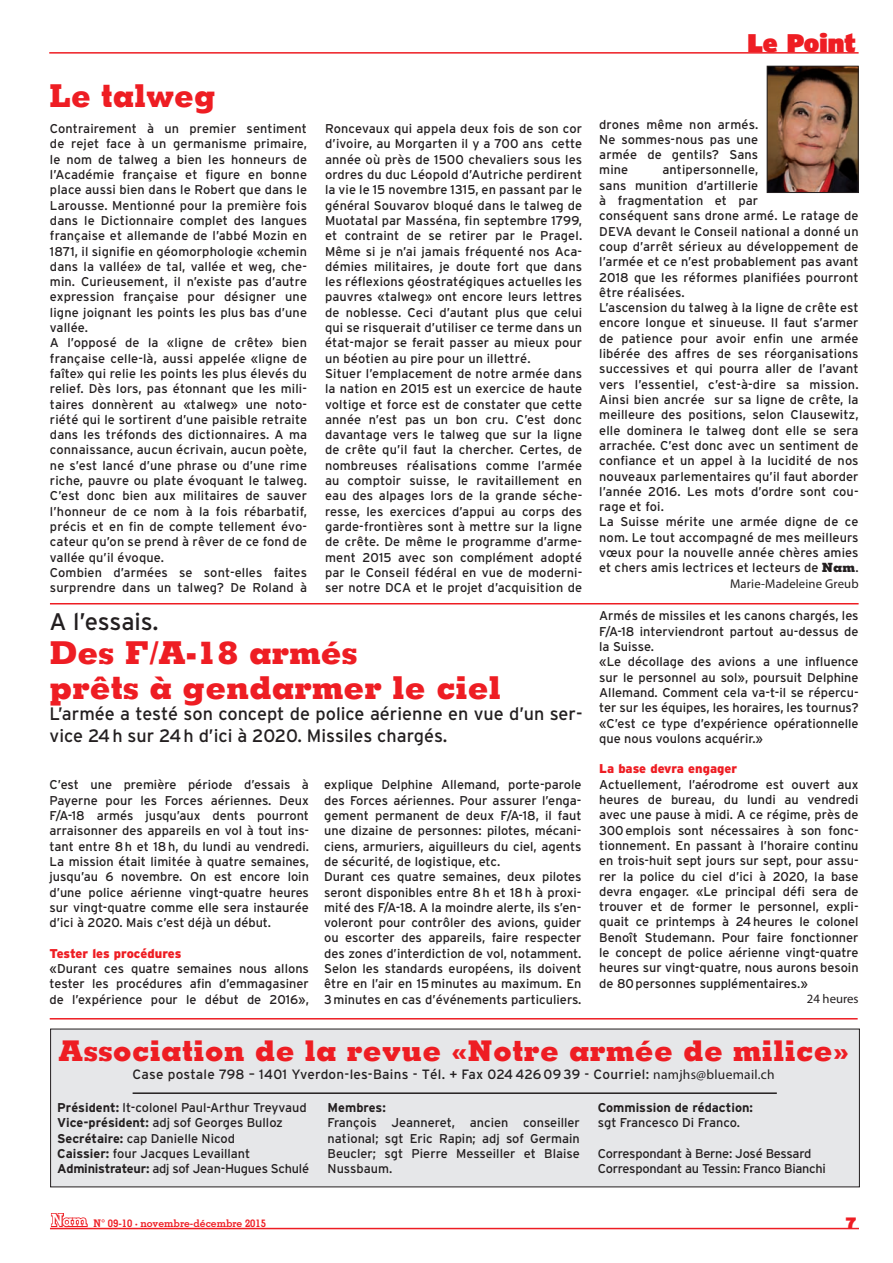
<style>
.page{position:relative;width:893px;height:1263px;background:#fff}
.page>*{position:absolute;margin:0;border:0;box-sizing:border-box;transform-origin:0 0}
.t1{font:800 31.5px/34.5px "Memphis";color:#ee1d23}
.t2{font:800 31.5px "Memphis";color:#ee1d23;scale:.95 1}
.t3{font:800 28.5px "Memphis";letter-spacing:.01em;color:#ee1d23}
.t4{font:900 25.5px "Interstate";color:#ee1d23}
.t5{font:24px "Interstate";letter-spacing:-.005em;color:#231f20}
.t6{font:18px/21.6px "Interstate";color:#231f20}
.t7{font:900 15px "Interstate";color:#ee1d23}
.t8{font:13.5px "Interstate";letter-spacing:.02em;color:#231f20}
.t9{font:12.75px/15.3px "Interstate";letter-spacing:.01em;color:#231f20}
.t10{font:12.75px/15.3px "Interstate";letter-spacing:-.02em;color:#231f20}
.t11{font:900 12.75px "Interstate";color:#ee1d23}
.t12{font:700 12.75px "Interstate";color:#231f20}
.t13{font:12.75px "Myriad Pro";letter-spacing:.01em;color:#231f20}
.t14{font:12.75px "Interstate";letter-spacing:-.01em;color:#231f20}
.t15{font:700 10.5px "Memphis";color:#ee1d23}
.s1{font-family:"Memphis";font-weight:800}
.s2{font-family:"Myriad Pro"}
.s3{font-weight:700}
.s4{font-size:16.95px;color:#fff}
.s5{font-size:16.5px;color:#fff}
</style>
<div class="page">
<hr style="left:50px;top:1228px;width:809px;height:1px;background:#ee1d23">
<svg style="left:50px;top:1213px;width:39px;height:15px"></svg>
<hr style="left:49px;top:52px;width:810px;height:2px;background:#ee1d23">
<hr style="left:50px;top:603px;width:809px;height:1px;background:#ee1d23">
<img style="left:769px;top:68px;width:88px;height:123px">
<div style="left:767px;top:66px;width:92px;height:127px;border:1px solid #231f20"></div>
<div style="left:51px;top:1029px;width:808px;height:158px;background:#e6e7e9"></div>
<hr style="left:133px;top:1092px;width:644px;height:2px;background:#231f20">
<hr style="left:50px;top:1018px;width:808px;height:1px;background:#ee1d23">
<h1 class="t2" style="left:50px;top:75px;width:176px">Le talweg</h1>
<p class="t9" style="left:50px;top:121px;width:259px">Contrairement à un premier sentiment de rejet face à un germanisme primaire, le nom de talweg a bien les honneurs de l’Académie française et figure en bonne place aussi bien dans le Robert que dans le Larousse. Mentionné pour la première fois dans le Dictionnaire complet des langues française et allemande de l’abbé Mozin en 1871, il signifie en géomorphologie «chemin dans la vallée» de tal, vallée et weg, che&shy;min. Curieusement, il n’existe pas d’autre expression française pour désigner une ligne joignant les points les plus bas d’une vallée.<br>A l’opposé de la «ligne de crête» bien française celle-là, aussi appelée «ligne de faîte» qui relie les points les plus élevés du relief. Dès lors, pas étonnant que les mili&shy;taires donnèrent au «talweg» une noto&shy;riété qui le sortirent d’une paisible retraite dans les tréfonds des dictionnaires. A ma connaissance, aucun écrivain, aucun poète, ne s’est lancé d’une phrase ou d’une rime riche, pauvre ou plate évoquant le talweg.<br>C’est donc bien aux militaires de sauver l’honneur de ce nom à la fois rébarbatif, précis et en fin de compte tellement évo&shy;cateur qu’on se prend à rêver de ce fond de vallée qu’il évoque.<br>Combien d’armées se sont-elles faites surprendre dans un talweg? De Roland à</p>
<p class="t9" style="left:325px;top:121px;width:259px">Roncevaux qui appela deux fois de son cor d’ivoire, au Morgarten il y a 700 ans cette année où près de 1500 chevaliers sous les ordres du duc Léopold d’Autriche perdirent la vie le 15 novembre 1315, en passant par le général Souvarov bloqué dans le talweg de Muotatal par Masséna, fin septembre 1799, et contraint de se retirer par le Pragel.<br>Même si je n’ai jamais fréquenté nos Aca&shy;démies militaires, je doute fort que dans les réflexions géostratégiques actuelles les pauvres «talweg» ont encore leurs lettres de noblesse. Ceci d’autant plus que celui qui se risquerait d’utiliser ce terme dans un état-major se ferait passer au mieux pour un béotien au pire pour un illettré.<br>Situer l’emplacement de notre armée dans la nation en 2015 est un exercice de haute voltige et force est de constater que cette année n’est pas un bon cru. C’est donc davantage vers le talweg que sur la ligne de crête qu’il faut la chercher. Certes, de nombreuses réalisations comme l’armée au comptoir suisse, le ravitaillement en eau des alpages lors de la grande séche&shy;resse, les exercices d’appui au corps des garde-frontières sont à mettre sur la ligne de crête. De même le programme d’arme&shy;ment 2015 avec son complément adopté par le Conseil fédéral en vue de moderni&shy;ser notre DCA et le projet d’acquisition de</p>
<h3 class="t5" style="left:50px;top:608px;width:111px">A l’essais.</h3>
<h1 class="t1" style="left:50px;top:635px;width:453px">Des F/A-18 armés<br>prêts à gendarmer le ciel</h1>
<h3 class="t6" style="left:50px;top:703px;width:534px">L’armée a testé son concept de police aérienne en vue d’un ser&shy;vice 24h sur 24h d’ici à 2020. Missiles chargés.</h3>
<p class="t9" style="left:324px;top:777px;width:259px">explique Delphine Allemand, porte-parole des Forces aériennes. Pour assurer l’enga&shy;gement permanent de deux F/A-18, il faut une dizaine de personnes: pilotes, mécani&shy;ciens, armuriers, aiguilleurs du ciel, agents de sécurité, de logistique, etc.<br>Durant ces quatre semaines, deux pilotes seront disponibles entre 8h et 18h à proxi&shy;mité des F/A-18. A la moindre alerte, ils s’en&shy;voleront pour contrôler des avions, guider ou escorter des appareils, faire respecter des zones d’interdiction de vol, notamment.<br>Selon les standards européens, ils doivent être en l’air en 15minutes au maximum. En 3minutes en cas d’événements particuliers.</p>
<p class="t9" style="left:50px;top:777px;width:261px;text-align:justify">C’est une première période d’essais à Payerne pour les Forces aériennes. Deux F/A-18 armés jusqu’aux dents pourront arraisonner des appareils en vol à tout ins&shy;tant entre 8h et 18h, du lundi au vendredi.<br>La mission était limitée à quatre semaines, jusqu’au 6 novembre. On est encore loin d’une police aérienne vingt-quatre heures sur vingt-quatre comme elle sera instaurée d’ici à 2020. Mais c’est déjà un début.</p>
<p class="t11" style="left:50px;top:946px;width:133px">Tester les procédures</p>
<p class="t9" style="left:50px;top:961px;width:261px;text-align:justify">«Durant ces quatre semaines nous allons tester les procédures afin d’emmagasiner de l’expérience pour le début de 2016»,</p>
<h3 class="t4" style="left:747px;top:27px;width:110px">Le Point</h3>
<p class="t9" style="left:599px;top:116px;width:161px;text-align:justify">drones même non armés.<br>Ne sommes-nous pas une armée de gentils? Sans mine</p>
<p class="t9" style="left:599px;top:162px;width:261px;text-indent:63px">antipersonnelle,<br>sans munition d’artillerie<br>à fragmentation et par<br>conséquent sans drone armé. Le ratage de DEVA devant le Conseil national a donné un coup d’arrêt sérieux au développement de l’armée et ce n’est probablement pas avant 2018 que les réformes planifiées pourront être réalisées.<br>L’ascension du talweg à la ligne de crête est encore longue et sinueuse. Il faut s’armer de patience pour avoir enfin une armée libérée des affres de ses réorganisations successives et qui pourra aller de l’avant vers l’essentiel, c’est-à-dire sa mission.<br>Ainsi bien ancrée sur sa ligne de crête, la meilleure des positions, selon Clausewitz, elle dominera le talweg dont elle se sera arrachée. C’est donc avec un sentiment de confiance et un appel à la lucidité de nos nouveaux parlementaires qu’il faut aborder l’année 2016. Les mots d’ordre sont cou&shy;rage et foi.<br>La Suisse mérite une armée digne de ce nom. Le tout accompagné de mes meilleurs vœux pour la nouvelle année chères amies et chers amis lectrices et lecteurs de <span class="s1">Nam</span>.</p>
<p class="t13" style="left:730px;top:575px;width:130px">Marie-Madeleine Greub</p>
<p class="t9" style="left:599px;top:608px;width:261px">Armés de missiles et les canons chargés, les F/A-18 interviendront partout au-dessus de la Suisse.<br>«Le décollage des avions a une influence sur le personnel au sol», poursuit Delphine Allemand. Comment cela va-t-il se répercu&shy;ter sur les équipes, les horaires, les tournus? «C’est ce type d’expérience opérationnelle que nous voulons acquérir.»</p>
<p class="t11" style="left:599px;top:762px;width:139px">La base devra engager</p>
<p class="t9" style="left:599px;top:776px;width:261px;text-align:justify">Actuellement, l’aérodrome est ouvert aux heures de bureau, du lundi au vendredi avec une pause à midi. A ce régime, près de 300emplois sont nécessaires à son fonc&shy;tionnement. En passant à l’horaire continu en trois-huit sept jours sur sept, pour assu&shy;rer la police du ciel d’ici à 2020, la base devra engager. «Le principal défi sera de trouver et de former le personnel, expli&shy;quait ce printemps à 24heures le colonel Benoît Studemann. Pour faire fonctionner le concept de police aérienne vingt-quatre heures sur vingt-quatre, nous aurons besoin de 80personnes supplémentaires.»</p>
<p class="t13" style="left:807px;top:991px;width:53px">24 heures</p>
<h2 class="t3" style="left:58px;top:1033px;width:792px">Association de la revue «Notre armée de milice»</h2>
<p class="t8" style="left:133px;top:1067px;width:644px">Case postale 798 – 1401 Yverdon-les-Bains - Tél. + Fax 02442609 39 - Courriel: <span class="s2">namjhs@bluemail.ch</span></p>
<p class="t9" style="left:57px;top:1100px;width:253px"><span class="s3">Président:</span> lt-colonel Paul-Arthur Treyvaud <span class="s3">Vice-président:</span> adj sof Georges Bulloz <span class="s3">Secrétaire:</span> cap Danielle Nicod<br><span class="s3">Caissier:</span> four Jacques Levaillant <span class="s3">Administrateur:</span> adj sof Jean-Hugues Schulé</p>
<p class="t12" style="left:328px;top:1100px;width:60px">Membres:</p>
<p class="t9" style="left:328px;top:1115px;width:254px;text-align:justify">François Jeanneret, ancien conseiller national; sgt Eric Rapin; adj sof Germain Beucler; sgt Pierre Messeiller et Blaise Nussbaum.</p>
<p class="t12" style="left:598px;top:1100px;width:157px">Commission de rédaction:</p>
<p class="t14" style="left:598px;top:1116px;width:144px">sgt Francesco Di Franco.</p>
<p class="t10" style="left:598px;top:1146px;width:230px">Correspondant à Berne: José Bessard<br>Correspondant au Tessin: Franco Bianchi</p>
<p class="t15" style="left:51px;top:1216px;width:216px"><span class="s4">N</span><span class="s5">am</span> N° 09-10 · novembre-décembre 2015</p>
<p class="t7" style="left:846px;top:1213px;width:12px">7</p>
</div>
